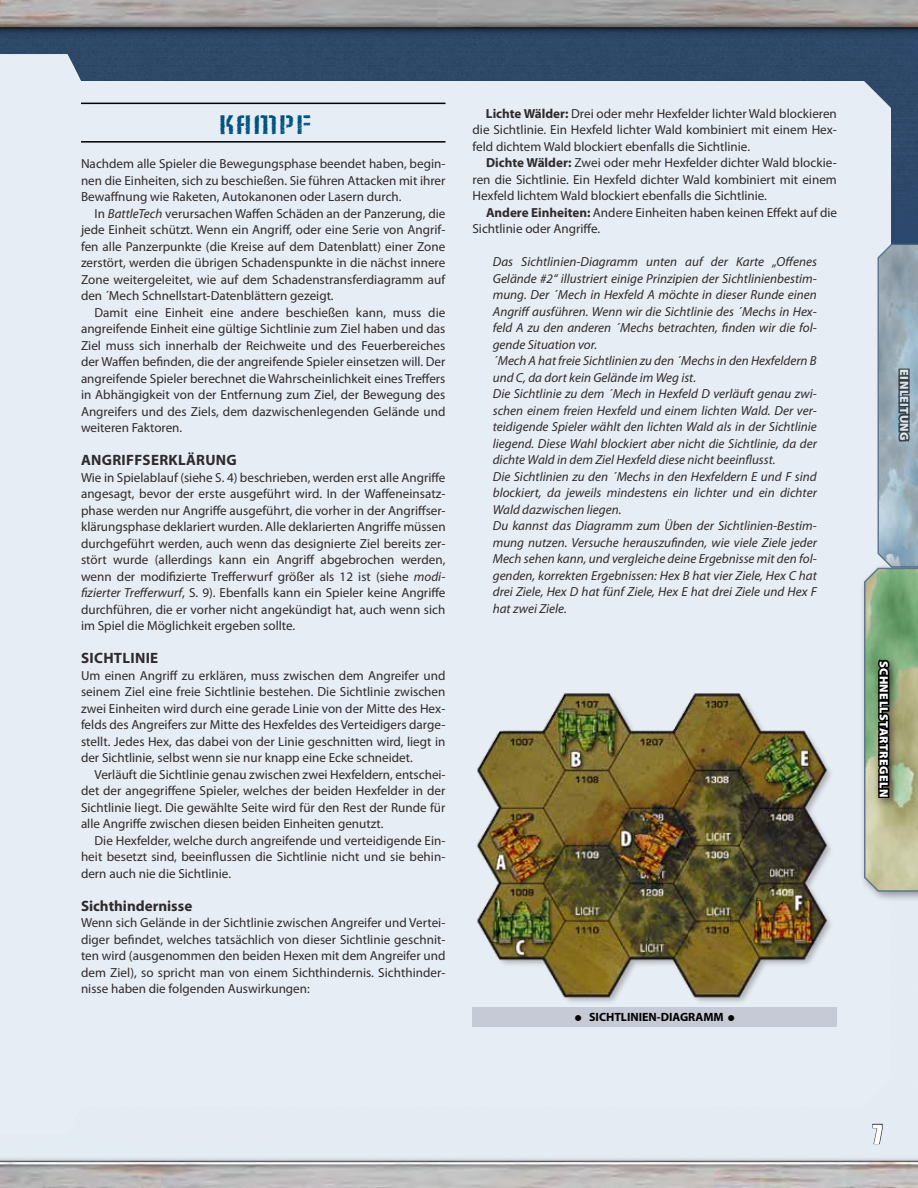
<style>
.page{position:relative;width:918px;height:1188px;background:#e7edf4}
.page>*{position:absolute;margin:0;border:0;box-sizing:border-box;transform-origin:0 0}
.t1{font:27px "Weltron Urban";color:#00527f;scale:1.44 1}
.t2{font:27px "Impact LT Std";color:#fff}
.t3{font:700 16.5px "ITC Symbol Std";color:#000}
.t4{font:700 15px "Myriad Pro";letter-spacing:.02em;color:#2f2a2b}
.t5{font:700 15px "Myriad Pro";color:#2f2a2b}
.t6{font:13.2px/16.5px "Myriad Pro";color:#2f2a2b;text-align:justify}
.t7{font:italic 13.2px/16.5px "Myriad Pro";color:#2f2a2b}
.t8{font:900 12px "Myriad Pro";letter-spacing:.035em;color:#fff}
.t9{font:700 12px "Myriad Pro";color:#000}
.s1{font-style:italic}
.s2{font-weight:700}
</style>
<div class="page">
<div style="left:891px;top:142px;width:27px;height:100px;background:#2d486a"></div>
<div style="left:859px;top:562px;width:59px;height:341px;background:#000;opacity:.5"></div>
<svg style="left:863px;top:242px;width:55px;height:650px;background:#9cada0"></svg>
<hr style="left:81px;top:141px;width:365px;height:2px;background:#000">
<img style="left:477px;top:693px;width:354px;height:309px">
<div style="left:472px;top:1007px;width:365px;height:19px;background:#c5cad6"></div>
<img style="left:0;top:0;width:918px;height:142px">
<img style="left:0;top:1123px;width:918px;height:65px">
<h1 class="t1" style="left:216px;top:108px;width:54px">KAMPF</h1>
<p class="t6" style="left:81px;top:155px;width:366px">Nachdem alle Spieler die Bewegungsphase beendet haben, begin&shy;nen die Einheiten, sich zu beschießen. Sie führen Attacken mit ihrer Bewaffnung wie Raketen, Autokanonen oder Lasern durch.</p>
<p class="t6" style="left:81px;top:205px;width:366px;text-indent:14px">In <span class="s1">BattleTech</span> verursachen Waffen Schäden an der Panzerung, die jede Einheit schützt. Wenn ein Angriff, oder eine Serie von Angrif&shy;fen alle Panzerpunkte (die Kreise auf dem Datenblatt) einer Zone zerstört, werden die übrigen Schadenspunkte in die nächst innere Zone weitergeleitet, wie auf dem Schadenstransferdiagramm auf den ´Mech Schnellstart-Datenblättern gezeigt.</p>
<p class="t6" style="left:81px;top:304px;width:366px;text-indent:14px">Damit eine Einheit eine andere beschießen kann, muss die angreifende Einheit eine gültige Sichtlinie zum Ziel haben und das Ziel muss sich innerhalb der Reichweite und des Feuerbereiches der Waffen befinden, die der angreifende Spieler einsetzen will. Der angreifende Spieler berechnet die Wahrscheinlichkeit eines Treffers in Abhängigkeit von der Entfernung zum Ziel, der Bewegung des Angreifers und des Ziels, dem dazwischenlegenden Gelände und weiteren Faktoren.</p>
<p class="t4" style="left:81px;top:450px;width:157px">ANGRIFFSERKLÄRUNG</p>
<p class="t6" style="left:81px;top:469px;width:366px">Wie in Spielablauf (siehe S. 4) beschrieben, werden erst alle Angriffe angesagt, bevor der erste ausgeführt wird. In der Waffeneinsatz&shy;phase werden nur Angriffe ausgeführt, die vorher in der Angriffser&shy;klärungsphase deklariert wurden. Alle deklarierten Angriffe müssen durchgeführt werden, auch wenn das designierte Ziel bereits zer&shy;stört wurde (allerdings kann ein Angriff abgebrochen werden, wenn der modifizierte Trefferwurf größer als 12 ist (siehe <span class="s1">modi&shy;fizierter Trefferwurf</span>, S. 9). Ebenfalls kann ein Spieler keine Angriffe durchführen, die er vorher nicht angekündigt hat, auch wenn sich im Spiel die Möglichkeit ergeben sollte.</p>
<p class="t4" style="left:81px;top:648px;width:79px">SICHTLINIE</p>
<p class="t6" style="left:81px;top:667px;width:366px">Um einen Angriff zu erklären, muss zwischen dem Angreifer und seinem Ziel eine freie Sichtlinie bestehen. Die Sichtlinie zwischen zwei Einheiten wird durch eine gerade Linie von der Mitte des Hex&shy;felds des Angreifers zur Mitte des Hexfeldes des Verteidigers darge&shy;stellt. Jedes Hex, das dabei von der Linie geschnitten wird, liegt in der Sichtlinie, selbst wenn sie nur knapp eine Ecke schneidet.</p>
<p class="t6" style="left:81px;top:766px;width:366px;text-indent:14px">Verläuft die Sichtlinie genau zwischen zwei Hexfeldern, entschei&shy;det der angegriffene Spieler, welches der beiden Hexfelder in der Sichtlinie liegt. Die gewählte Seite wird für den Rest der Runde für alle Angriffe zwischen diesen beiden Einheiten genutzt.</p>
<p class="t6" style="left:81px;top:832px;width:366px;text-indent:14px">Die Hexfelder, welche durch angreifende und verteidigende Ein&shy;heit besetzt sind, beeinflussen die Sichtlinie nicht und sie behin&shy;dern auch nie die Sichtlinie.</p>
<p class="t5" style="left:81px;top:896px;width:113px">Sichthindernisse</p>
<p class="t6" style="left:81px;top:914px;width:366px">Wenn sich Gelände in der Sichtlinie zwischen Angreifer und Vertei&shy;diger befindet, welches tatsächlich von dieser Sichtlinie geschnit&shy;ten wird (ausgenommen den beiden Hexen mit dem Angreifer und dem Ziel), so spricht man von einem Sichthindernis. Sichthinder&shy;nisse haben die folgenden Auswirkungen:</p>
<p class="t6" style="left:473px;top:105px;width:366px;text-indent:13px"><span class="s2">Lichte Wälder:</span> Drei oder mehr Hexfelder lichter Wald blockieren die Sichtlinie. Ein Hexfeld lichter Wald kombiniert mit einem Hex&shy;feld dichtem Wald blockiert ebenfalls die Sichtlinie.</p>
<p class="t6" style="left:473px;top:154px;width:366px;text-indent:13px"><span class="s2">Dichte Wälder:</span> Zwei oder mehr Hexfelder dichter Wald blockie&shy;ren die Sichtlinie. Ein Hexfeld dichter Wald kombiniert mit einem Hexfeld lichtem Wald blockiert ebenfalls die Sichtlinie.</p>
<p class="t6" style="left:473px;top:204px;width:366px;text-indent:14px"><span class="s2">Andere Einheiten:</span> Andere Einheiten haben keinen Effekt auf die<br>Sichtlinie oder Angriffe.</p>
<p class="t7" style="left:493px;top:253px;width:326px">Das Sichtlinien-Diagramm unten auf der Karte „Offenes Gelände #2“ illustriert einige Prinzipien der Sichtlinienbestim&shy;mung. Der ´Mech in Hexfeld A möchte in dieser Runde einen Angriff ausführen. Wenn wir die Sichtlinie des ´Mechs in Hex&shy;feld A zu den anderen ´Mechs betrachten, finden wir die fol&shy;gende Situation vor.<br>´Mech A hat freie Sichtlinien zu den ´Mechs in den Hexfeldern B und C, da dort kein Gelände im Weg ist.<br>Die Sichtlinie zu dem ´Mech in Hexfeld D verläuft genau zwi&shy;schen einem freien Hexfeld und einem lichten Wald. Der ver&shy;teidigende Spieler wählt den lichten Wald als in der Sichtlinie liegend. Diese Wahl blockiert aber nicht die Sichtlinie, da der dichte Wald in dem Ziel Hexfeld diese nicht beeinflusst.<br>Die Sichtlinien zu den ´Mechs in den Hexfeldern E und F sind blockiert, da jeweils mindestens ein lichter und ein dichter Wald dazwischen liegen.<br>Du kannst das Diagramm zum Üben der Sichtlinien-Bestim&shy;mung nutzen. Versuche herauszufinden, wie viele Ziele jeder Mech sehen kann, und vergleiche deine Ergebnisse mit den fol&shy;genden, korrekten Ergebnissen: Hex B hat vier Ziele, Hex C hat drei Ziele, Hex D hat fünf Ziele, Hex E hat drei Ziele und Hex F hat zwei Ziele.</p>
<p class="t9" style="left:574px;top:1010px;width:22px">• SICHTLINIEN</p>
<p class="t9" style="left:657px;top:1010px;width:13px">-DIAGRAMM</p>
<p class="t3" style="left:727px;top:1007px;width:10px">•</p>
<p class="t8" style="left:912px;top:369px;width:73px;rotate:90deg">einleitung</p>
<p class="t8" style="left:892px;top:661px;width:138px;rotate:90deg">schnellstartregeln</p>
<h1 class="t2" style="left:873px;top:1118px;width:11px">7</h1>
</div>
